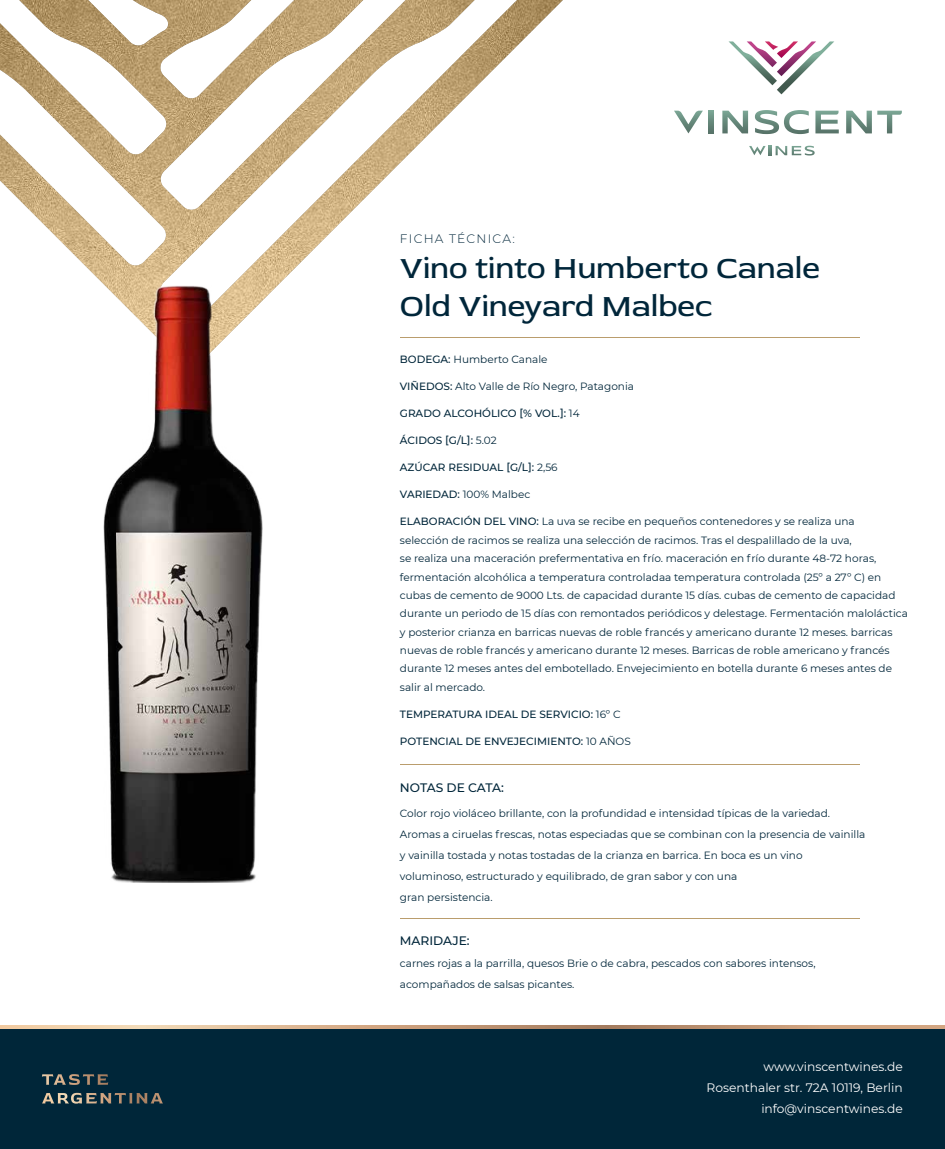
<style>
.page{position:relative;width:945px;height:1149px;background:#fff}
.page>*{position:absolute;margin:0;border:0;box-sizing:border-box;transform-origin:0 0}
.t1{font:31.5px/37.8px "Red Rose";color:#00263a}
.t2{font:12.25px/21px "Montserrat";color:#fff;text-align:right}
.t3{font:500 12.25px "Montserrat";color:#00263a}
.t4{font:300 12.25px "Montserrat";letter-spacing:.1em;color:#00263a}
.t5{font:10.5px/18.4px "Montserrat";color:#00263a}
.t6{font:500 10.5px "Montserrat";color:#00263a}
.s1{font-weight:500}
.s2{font-weight:400}
</style>
<div class="page">
<img style="left:0;top:0;width:563px;height:301px">
<div style="left:0;top:1029px;width:945px;height:120px;background:#002639"></div>
<svg style="left:0;top:1026px;width:945px;height:2px;background:#cfa886"></svg>
<svg style="left:708px;top:111px;width:6px;height:22px"></svg>
<svg style="left:722px;top:111px;width:26px;height:22px"></svg>
<svg style="left:815px;top:111px;width:24px;height:22px"></svg>
<svg style="left:846px;top:111px;width:56px;height:22px"></svg>
<svg style="left:755px;top:110px;width:54px;height:24px"></svg>
<svg style="left:674px;top:111px;width:29px;height:22px"></svg>
<svg style="left:749px;top:146px;width:66px;height:9px"></svg>
<svg style="left:729px;top:41px;width:105px;height:53px"></svg>
<svg style="left:42px;top:1074px;width:66px;height:11px"></svg>
<svg style="left:42px;top:1093px;width:121px;height:10px"></svg>
<hr style="left:400px;top:764px;width:460px;height:1px;background:#ba9d6d">
<hr style="left:400px;top:918px;width:460px;height:1px;background:#ba9d6d">
<hr style="left:400px;top:337px;width:460px;height:1px;background:#ba9d6d">
<img style="left:104px;top:286px;width:158px;height:596px">
<p class="t4" style="left:400px;top:230px;width:116px">FICHA TÉCNICA:</p>
<h1 class="t1" style="left:400px;top:248px;width:422px">Vino tinto Humberto Canale<br>Old Vineyard Malbec</h1>
<p class="t5" style="left:400px;top:349px;width:149px"><span class="s1">BODEGA:</span> Humberto Canale</p>
<p class="t5" style="left:400px;top:376px;width:236px"><span class="s1">VIÑEDOS:</span> Alto Valle de Río Negro, Patagonia</p>
<p class="t6" style="left:400px;top:406px;width:181px">GRADO ALCOHÓLICO [% VOL.]: <span class="s2">14</span></p>
<p class="t6" style="left:400px;top:433px;width:98px">ÁCIDOS [G/L]: <span class="s2">5.02</span></p>
<p class="t6" style="left:400px;top:460px;width:159px">AZÚCAR RESIDUAL [G/L]: <span class="s2">2,56</span></p>
<p class="t5" style="left:400px;top:485px;width:132px"><span class="s1">VARIEDAD:</span> 100% Malbec</p>
<p class="t5" style="left:400px;top:512px;width:510px"><span class="s1">ELABORACIÓN DEL VINO:</span> La uva se recibe en pequeños contenedores y se realiza una<br>selección de racimos se realiza una selección de racimos. Tras el despalillado de la uva,<br>se realiza una maceración prefermentativa en frío. maceración en frío durante 48-72 horas, fermentación alcohólica a temperatura controladaa temperatura controlada (25º a 27º C) en cubas de cemento de 9000 Lts. de capacidad durante 15 días. cubas de cemento de capacidad durante un periodo de 15 días con remontados periódicos y delestage. Fermentación maloláctica y posterior crianza en barricas nuevas de roble francés y americano durante 12 meses. barricas nuevas de roble francés y americano durante 12 meses. Barricas de roble americano y francés durante 12 meses antes del embotellado. Envejecimiento en botella durante 6 meses antes de salir al mercado.</p>
<p class="t6" style="left:400px;top:707px;width:222px">TEMPERATURA IDEAL DE SERVICIO: <span class="s2">16º C</span></p>
<p class="t6" style="left:400px;top:734px;width:232px">POTENCIAL DE ENVEJECIMIENTO: <span class="s2">10 AÑOS</span></p>
<p class="t3" style="left:400px;top:779px;width:106px">NOTAS DE CATA:</p>
<p class="t5" style="left:400px;top:802px;width:467px;line-height:21px">Color rojo violáceo brillante, con la profundidad e intensidad típicas de la variedad.<br>Aromas a ciruelas frescas, notas especiadas que se combinan con la presencia de vainilla y vainilla tostada y notas tostadas de la crianza en barrica. En boca es un vino voluminoso, estructurado y equilibrado, de gran sabor y con una<br>gran persistencia.</p>
<p class="t3" style="left:400px;top:931px;width:71px">MARIDAJE:</p>
<p class="t5" style="left:400px;top:952px;width:417px;line-height:21px">carnes rojas a la parrilla, quesos Brie o de cabra, pescados con sabores intensos, acompañados de salsas picantes.</p>
<p class="t2" style="left:707px;top:1056px;width:198px">www.vinscentwines.de<br>Rosenthaler str. 72A 10119, Berlin info@vinscentwines.de</p>
</div>
